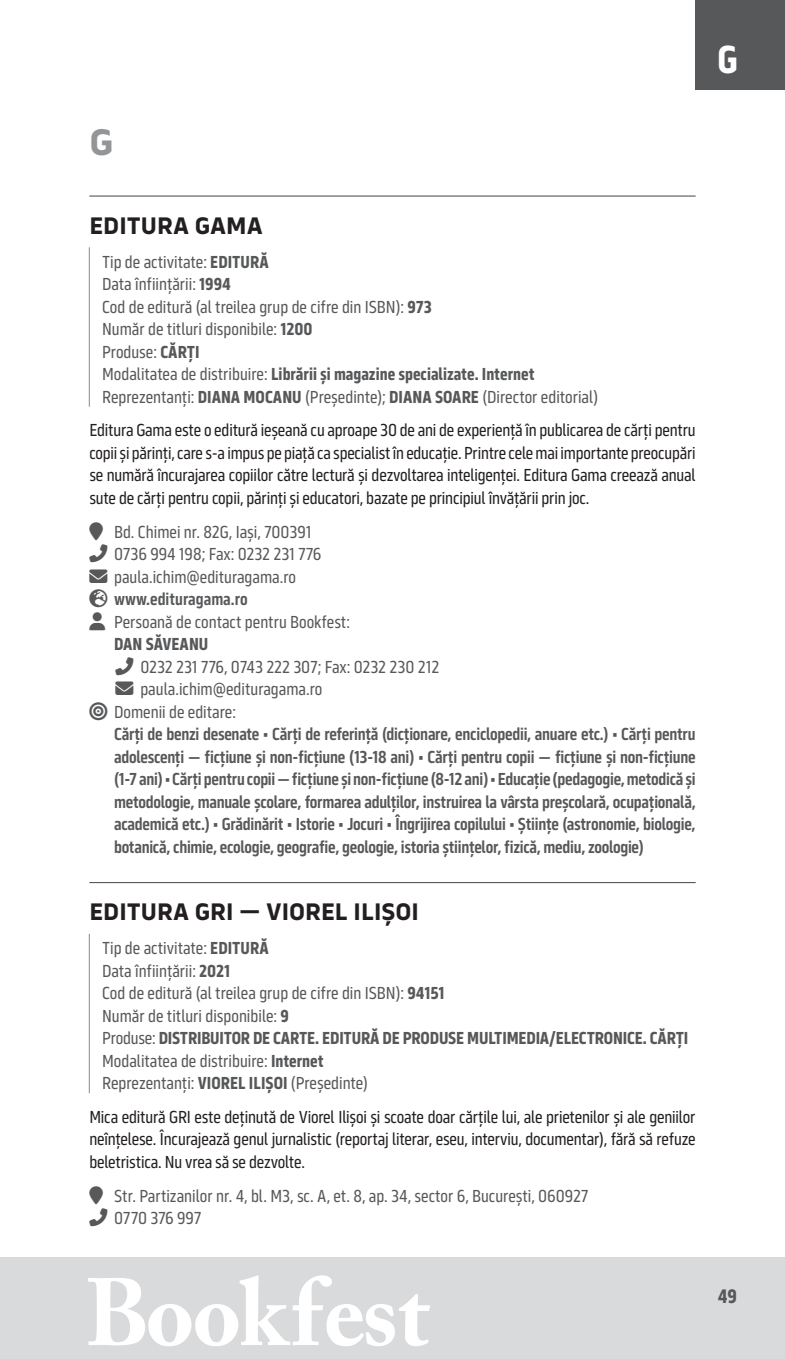
<style>
.page{position:relative;width:785px;height:1359px;background:#fff}
.page>*{position:absolute;margin:0;border:0;box-sizing:border-box;transform-origin:0 0}
.t1{font:700 40.5px "Serca Condensed";color:#fff}
.t2{font:700 38.25px "Serca";color:#939598}
.t3{font:700 24.75px "Serca";color:#231f20}
.t4{font:700 20.25px "Serca Condensed";color:#57585a}
.t5{font:18px/22.5px "Serca Condensed";color:#57585a}
.t6{font:18px/22.5px "Serca Condensed";letter-spacing:-.01em;color:#231f20;text-align:justify}
.t7{font:600 18px/22.5px "Serca Condensed";letter-spacing:-.015em;color:#57585a;text-align:justify}
.t8{font:700 18px "Serca Condensed";color:#57585a}
.s1{font-weight:700}
</style>
<div class="page">
<hr style="left:89px;top:195px;width:606px;height:2px;background:#57585a">
<hr style="left:89px;top:247px;width:1px;height:160px;background:#939598">
<hr style="left:89px;top:882px;width:606px;height:1px;background:#57585a">
<hr style="left:89px;top:933px;width:1px;height:160px;background:#939598">
<div style="left:0;top:1257px;width:26px;height:102px;background:#d9dadc"></div>
<div style="left:26px;top:1257px;width:758px;height:102px;background:#d9dadc"></div>
<div style="left:695px;top:0;width:89px;height:89px;background:#57585a"></div>
<svg style="left:88px;top:1275px;width:342px;height:71px"></svg>
<h2 class="t2" style="left:89px;top:119px;width:26px">G</h2>
<h1 class="t1" style="left:717px;top:36px;width:22px">G</h1>
<h3 class="t3" style="left:89px;top:210px;width:175px">EDITURA GAMA</h3>
<p class="t5" style="left:102px;top:250px;width:497px">Tip de activitate: <span class="s1">EDITURĂ<br></span>Data înființării: <span class="s1">1994<br></span>Cod de editură (al treilea grup de cifre din ISBN): <span class="s1">973<br></span>Număr de titluri disponibile: <span class="s1">1200<br></span>Produse: <span class="s1">CĂRȚI<br></span>Modalitatea de distribuire: <span class="s1">Librării și magazine specializate. Internet </span>Reprezentanți: <span class="s1">DIANA MOCANU</span> (Președinte); <span class="s1">DIANA SOARE</span> (Director editorial)</p>
<p class="t6" style="left:89px;top:419px;width:607px">Editura Gama este o editură ieșeană cu aproape 30 de ani de experiență în publicarea de cărți pentru copii și părinți, care s‑a impus pe piață ca specialist în educație. Printre cele mai importante preocupări se numără încurajarea copiilor către lectură și dezvoltarea inteligenței. Editura Gama creează anual sute de cărți pentru copii, părinți și educatori, bazate pe principiul învățării prin joc.</p>
<p class="t5" style="left:114px;top:520px;width:199px">Bd. Chimei nr. 82G, Iași, 700391</p>
<p class="t5" style="left:114px;top:543px;width:209px">0736 994 198; Fax: 0232 231 776</p>
<p class="t5" style="left:89px;top:565px;width:208px">✉ paula.ichim@edituragama.ro</p>
<p class="t7" style="left:114px;top:588px;width:135px">www.edituragama.ro</p>
<p class="t5" style="left:114px;top:610px;width:237px">Persoană de contact pentru Bookfest:</p>
<p class="t8" style="left:114px;top:633px;width:96px">DAN SĂVEANU</p>
<p class="t5" style="left:114px;top:655px;width:327px;text-indent:26px">0232 231 776, 0743 222 307; Fax: 0232 230 212 ✉ paula.ichim@edituragama.ro<br>Domenii de editare:</p>
<p class="t7" style="left:114px;top:723px;width:583px">Cărți de benzi desenate • Cărți de referință (dicționare, enciclopedii, anuare etc.) • Cărți pentru adolescenți — ficțiune și non‑ficțiune (13‑18 ani) • Cărți pentru copii — ficțiune și non‑ficțiune (1‑7 ani) • Cărți pentru copii — ficțiune și non‑ficțiune (8‑12 ani) • Educație (pedagogie, metodică și metodologie, manuale școlare, formarea adulților, instruirea la vârsta preșcolară, ocupațională, academică etc.) • Grădinărit • Istorie • Jocuri • Îngrijirea copilului • Științe (astronomie, biologie, botanică, chimie, ecologie, geografie, geologie, istoria științelor, fizică, mediu, zoologie)</p>
<h3 class="t3" style="left:89px;top:897px;width:331px">EDITURA GRI — VIOREL ILIȘOI</h3>
<p class="t5" style="left:102px;top:937px;width:587px">Tip de activitate: <span class="s1">EDITURĂ<br></span>Data înființării: <span class="s1">2021<br></span>Cod de editură (al treilea grup de cifre din ISBN): <span class="s1">94151<br></span>Număr de titluri disponibile: <span class="s1">9<br></span>Produse: <span class="s1">DISTRIBUITOR DE CARTE. EDITURĂ DE PRODUSE MULTIMEDIA/ELECTRONICE. CĂRȚI </span>Modalitatea de distribuire: <span class="s1">Internet<br></span>Reprezentanți: <span class="s1">VIOREL ILIȘOI</span> (Președinte)</p>
<p class="t6" style="left:89px;top:1105px;width:607px">Mica editură GRI este deținută de Viorel Ilișoi și scoate doar cărțile lui, ale prietenilor și ale geniilor neînțelese. Încurajează genul jurnalistic (reportaj literar, eseu, interviu, documentar), fără să refuze beletristica. Nu vrea să se dezvolte.</p>
<p class="t5" style="left:114px;top:1184px;width:476px">Str. Partizanilor nr. 4, bl. M3, sc. A, et. 8, ap. 34, sector 6, București, 060927<br>0770 376 997</p>
<p class="t4" style="left:717px;top:1284px;width:21px">49</p>
</div>
